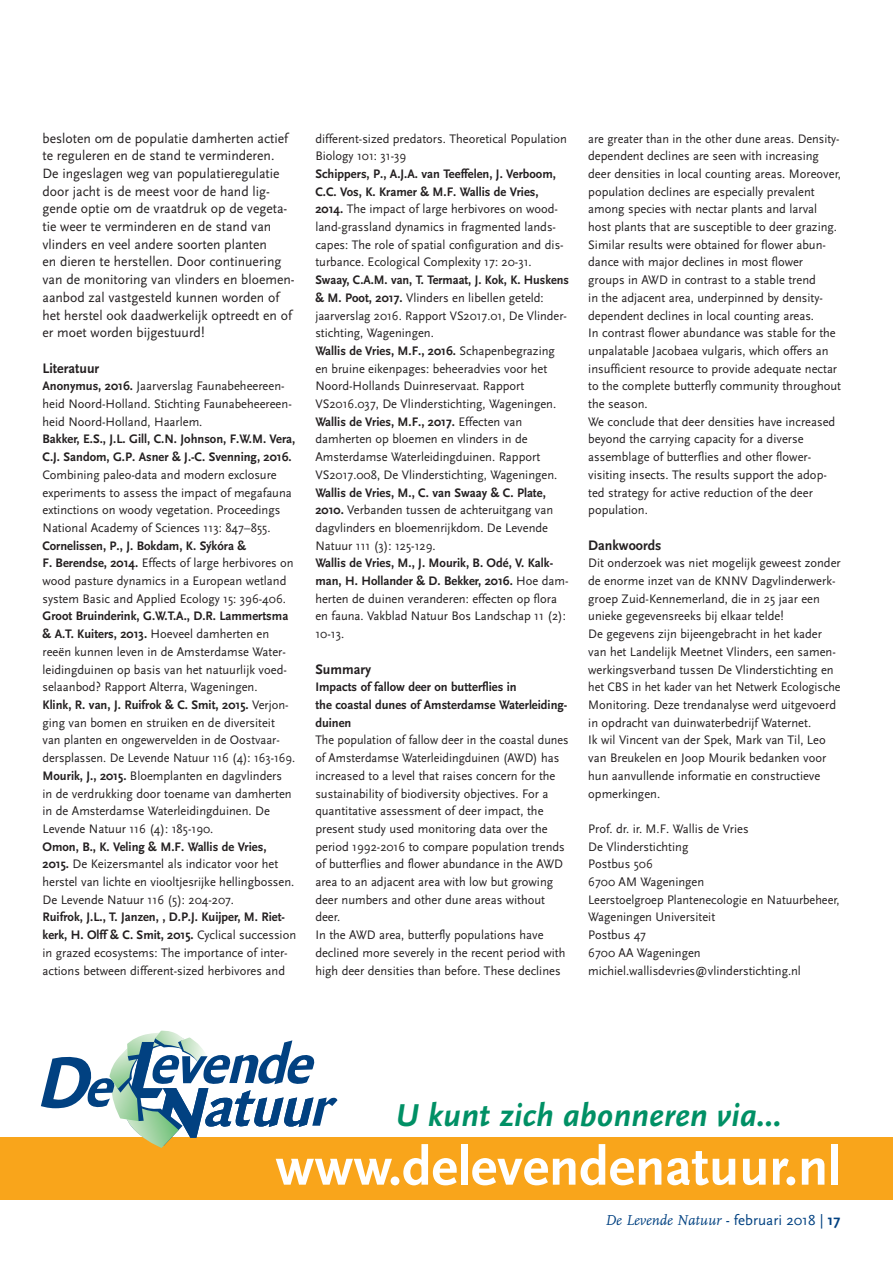
<style>
.page{position:relative;width:893px;height:1263px;background:#fff}
.page>*{position:absolute;margin:0;border:0;box-sizing:border-box;transform-origin:0 0}
.t1{font:700 55.65px "Scala Sans";color:#fff}
.t2{font:italic 700 33px "Scala Sans";color:#009065}
.t3{font:italic 15px "FF Scala";color:#014181}
.t4{font:700 14.4px "Scala Sans";color:#231f20}
.t5{font:14.1px/17.7px "Scala Sans";color:#231f20}
.t6{font:12.9px/17.7px "Scala Sans";color:#231f20}
.t7{font:12.9px/17.7px "Scala Sans";color:#231f20;scale:.95 1}
.t8{font:12.9px/17.7px "Scala Sans";color:#231f20;scale:.94 1}
.t9{font:700 12.9px/17.7px "Scala Sans";color:#231f20}
.s1{font-weight:700}
.s2{font-family:"Scala Sans";font-style:normal}
.s3{font-family:"Scala Sans";font-weight:700;font-style:normal}
</style>
<div class="page">
<div style="left:0;top:1137px;width:893px;height:62px;background:#f9a51b"></div>
<svg style="left:41px;top:1030px;width:296px;height:118px"></svg>
<p class="t5" style="left:43px;top:129px;width:254px">besloten om de populatie damherten actief te reguleren en de stand te verminderen.<br>De ingeslagen weg van populatieregulatie door jacht is de meest voor de hand lig&shy;gende optie om de vraatdruk op de vegeta&shy;tie weer te verminderen en de stand van vlinders en veel andere soorten planten<br>en dieren te herstellen. Door continuering van de monitoring van vlinders en bloemen&shy;aanbod zal vastgesteld kunnen worden of het herstel ook daadwerkelijk optreedt en of er moet worden bijgestuurd!</p>
<p class="t4" style="left:43px;top:359px;width:58px">Literatuur</p>
<p class="t6" style="left:43px;top:377px;width:251px"><span class="s1">Anonymus, 2016.</span> Jaarverslag Faunabeheereen&shy;heid Noord-Holland. Stichting Faunabeheereen&shy;heid Noord-Holland, Haarlem.</p>
<p class="t9" style="left:43px;top:430px;width:254px">Bakker, E.S., J.L. Gill, C.N. Johnson, F.W.M. Vera,<br>C.J. Sandom, G.P. Asner &amp; J.-C. Svenning, 2016.</p>
<p class="t6" style="left:43px;top:466px;width:251px">Combining paleo-data and modern exclosure experiments to assess the impact of megafauna extinctions on woody vegetation. Proceedings National Academy of Sciences 113: 847–855.</p>
<p class="t6" style="left:43px;top:536px;width:253px"><span class="s1">Cornelissen, P., J. Bokdam, K. Sy´kóra &amp;<br>F. Berendse, 2014.</span> Effects of large herbivores on wood pasture dynamics in a European wetland system Basic and Applied Ecology 15: 396-406.</p>
<p class="t6" style="left:43px;top:607px;width:254px"><span class="s1">Groot Bruinderink, G.W.T.A., D.R. Lammertsma &amp; A.T. Kuiters, 2013.</span> Hoeveel damherten en reeën kunnen leven in de Amsterdamse Water&shy;leidingduinen op basis van het natuurlijk voed&shy;selaanbod? Rapport Alterra, Wageningen.<br><span class="s1">Klink, R. van, J. Ruifrok &amp; C. Smit, 2015.</span> Verjon&shy;ging van bomen en struiken en de diversiteit van planten en ongewervelden in de Oostvaar&shy;dersplassen. De Levende Natuur 116 (4): 163-169.<br><span class="s1">Mourik, J., 2015.</span> Bloemplanten en dagvlinders<br>in de verdrukking door toename van damherten in de Amsterdamse Waterleidingduinen. De Levende Natuur 116 (4): 185-190.</p>
<p class="t6" style="left:43px;top:837px;width:253px"><span class="s1">Omon, B., K. Veling &amp; M.F. Wallis de Vries, 2015.</span> De Keizersmantel als indicator voor het herstel van lichte en viooltjesrijke hellingbossen.<br>De Levende Natuur 116 (5): 204-207.</p>
<p class="t6" style="left:43px;top:908px;width:255px"><span class="s1">Ruifrok, J.L., T. Janzen, , D.P.J. Kuijper, M. Riet&shy;kerk, H. Olff &amp; C. Smit, 2015.</span> Cyclical succession in grazed ecosystems: The importance of inter&shy;actions between different-sized herbivores and</p>
<p class="t6" style="left:315px;top:129px;width:253px">different-sized predators. Theoretical Population<br>Biology 101: 31-39</p>
<p class="t6" style="left:315px;top:165px;width:250px"><span class="s1">Schippers, P., A.J.A. van Teeffelen, J. Verboom, C.C. Vos, K. Kramer &amp; M.F. Wallis de Vries, 2014.</span> The impact of large herbivores on wood&shy;land-grassland dynamics in fragmented lands&shy;capes: The role of spatial configuration and dis&shy;turbance. Ecological Complexity 17: 20-31.</p>
<p class="t6" style="left:315px;top:271px;width:255px"><span class="s1">Swaay, C.A.M. van, T. Termaat, J. Kok, K. Huskens &amp; M. Poot, 2017.</span> Vlinders en libellen geteld: jaarverslag 2016. Rapport VS2017.01, De Vlinder&shy;stichting, Wageningen.<br><span class="s1">Wallis de Vries, M.F., 2016.</span> Schapenbegrazing en bruine eikenpages: beheeradvies voor het Noord-Hollands Duinreservaat. Rapport VS2016.037, De Vlinderstichting, Wageningen.<br><span class="s1">Wallis de Vries, M.F., 2017.</span> Effecten van damherten op bloemen en vlinders in de Amsterdamse Waterleidingduinen. Rapport VS2017.008, De Vlinderstichting, Wageningen.</p>
<p class="t6" style="left:315px;top:483px;width:239px"><span class="s1">Wallis de Vries, M., C. van Swaay &amp; C. Plate, 2010.</span> Verbanden tussen de achteruitgang van dagvlinders en bloemenrijkdom. De Levende Natuur 111 (3): 125-129.</p>
<p class="t6" style="left:315px;top:554px;width:255px"><span class="s1">Wallis de Vries, M., J. Mourik, B. Odé, V. Kalk&shy;man, H. Hollander &amp; D. Bekker, 2016.</span> Hoe dam&shy;herten de duinen veranderen: effecten op flora en fauna. Vakblad Natuur Bos Landschap 11 (2):<br>10-13.</p>
<p class="t4" style="left:315px;top:660px;width:57px">Summary</p>
<p class="t9" style="left:315px;top:678px;width:253px">Impacts of fallow deer on butterflies in<br>the coastal dunes of Amsterdamse Waterleiding&shy;duinen</p>
<p class="t8" style="left:315px;top:731px;width:271px">The population of fallow deer in the coastal dunes of Amsterdamse Waterleidingduinen (AWD) has increased to a level that raises concern for the sustainability of biodiversity objectives. For a quantitative assessment of deer impact, the present study used monitoring data over the period 1992-2016 to compare population trends of butterflies and flower abundance in the AWD area to an adjacent area with low but growing deer numbers and other dune areas without deer.<br>In the AWD area, butterfly populations have declined more severely in the recent period with high deer densities than before. These declines</p>
<p class="t7" style="left:588px;top:129px;width:268px">are greater than in the other dune areas. Density&shy;dependent declines are seen with increasing deer densities in local counting areas. Moreover, population declines are especially prevalent among species with nectar plants and larval host plants that are susceptible to deer grazing.<br>Similar results were obtained for flower abun&shy;dance with major declines in most flower groups in AWD in contrast to a stable trend<br>in the adjacent area, underpinned by density&shy;dependent declines in local counting areas.<br>In contrast flower abundance was stable for the unpalatable Jacobaea vulgaris, which offers an insufficient resource to provide adequate nectar to the complete butterfly community throughout the season.<br>We conclude that deer densities have increased beyond the carrying capacity for a diverse assemblage of butterflies and other flower&shy;visiting insects. The results support the adop&shy;ted strategy for active reduction of the deer population.</p>
<p class="t4" style="left:588px;top:536px;width:75px">Dankwoords</p>
<p class="t6" style="left:588px;top:554px;width:254px">Dit onderzoek was niet mogelijk geweest zonder de enorme inzet van de KNNV Dagvlinderwerk&shy;groep Zuid-Kennemerland, die in 25 jaar een unieke gegevensreeks bij elkaar telde!<br>De gegevens zijn bijeengebracht in het kader van het Landelijk Meetnet Vlinders, een samen&shy;werkingsverband tussen De Vlinderstichting en het CBS in het kader van het Netwerk Ecologische Monitoring. Deze trendanalyse werd uitgevoerd in opdracht van duinwaterbedrijf Waternet.<br>Ik wil Vincent van der Spek, Mark van Til, Leo van Breukelen en Joop Mourik bedanken voor hun aanvullende informatie en constructieve opmerkingen.</p>
<p class="t6" style="left:588px;top:819px;width:253px">Prof. dr. ir. M.F. Wallis de Vries<br>De Vlinderstichting<br>Postbus 506<br>6700 AM Wageningen<br>Leerstoelgroep Plantenecologie en Natuurbeheer,<br>Wageningen Universiteit<br>Postbus 47<br>6700 AA Wageningen michiel.wallisdevries@vlinderstichting.nl</p>
<h2 class="t2" style="left:396px;top:1095px;width:387px">U kunt zich abonneren via...</h2>
<h1 class="t1" style="left:275px;top:1133px;width:568px">www.delevendenatuur.nl</h1>
<p class="t3" style="left:605px;top:1211px;width:237px">De Levende Natuur <span class="s2">- februari 2018 |</span> <span class="s3">17</span></p>
</div>
